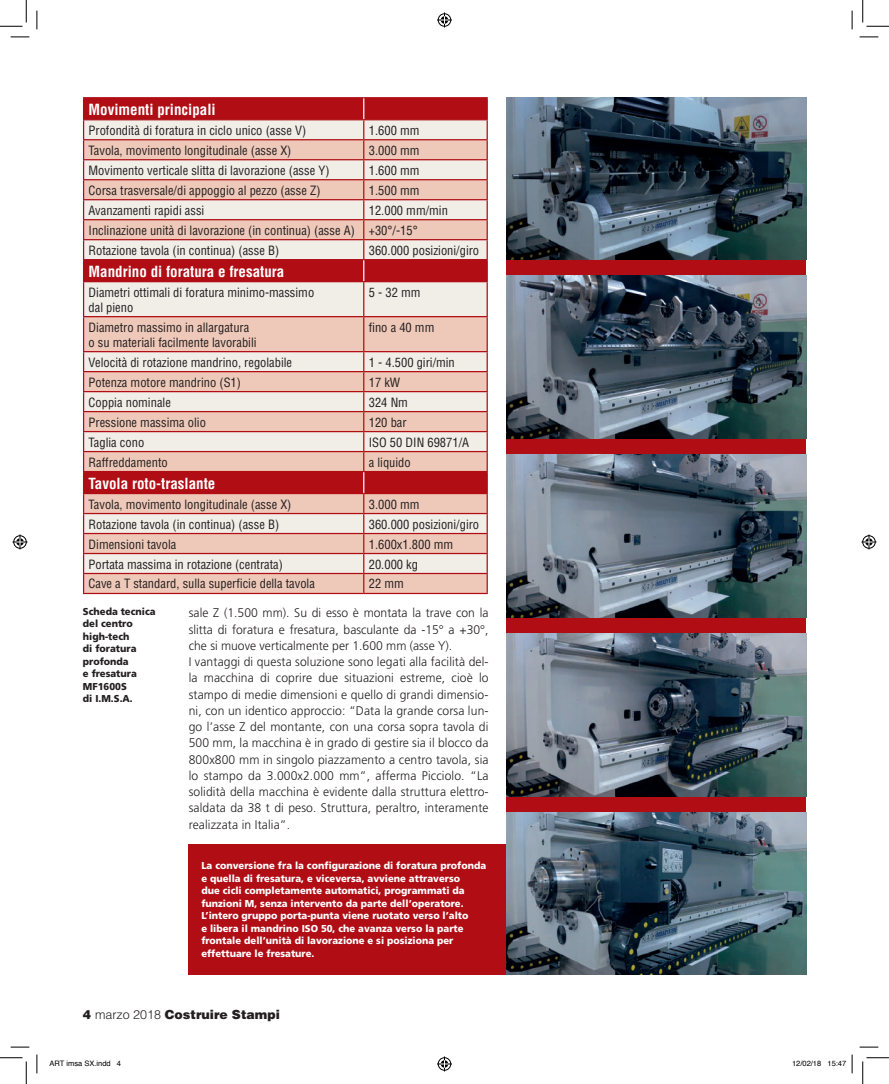
<style>
.page{position:relative;width:889px;height:1084px;background:#fff}
.page>*{position:absolute;margin:0;border:0;box-sizing:border-box;transform-origin:0 0}
.t1{font:700 condensed 15px "Helvetica";color:#fff}
.t2{font:condensed 12.5px/20px "Helvetica";color:#231f20}
.t3{font:300 12.5px/16.2px "Frutiger";letter-spacing:.01em;color:#231f20}
.t4{font:900 12.5px "Helvetica";color:#231f20}
.t5{font:900 10px/12.5px "Frutiger";color:#fff;scale:.95 1}
.t6{font:900 10px/12.5px "Frutiger";color:#231f20;scale:.95 1}
.t7{font:7.5px "Helvetica";color:#000}
.s1{font-weight:300}
</style>
<div class="page">
<div style="left:189px;top:845px;width:325px;height:130px;background:#b00d15"></div>
<div style="left:506px;top:243px;width:300px;height:602px;background:#b00d15"></div>
<svg style="left:84px;top:494px;width:402px;height:99px;background:#eed3c7"></svg>
<svg style="left:84px;top:282px;width:402px;height:211px;background:#e8c2b9"></svg>
<hr style="left:83px;top:97px;width:281px;height:1px;background:#b00d15">
<hr style="left:364px;top:97px;width:124px;height:1px;background:#b00d15">
<hr style="left:83px;top:281px;width:281px;height:1px;background:#b00d15">
<hr style="left:83px;top:282px;width:1px;height:34px;background:#b00d15">
<hr style="left:364px;top:281px;width:124px;height:1px;background:#b00d15">
<hr style="left:363px;top:282px;width:1px;height:34px;background:#b00d15">
<hr style="left:486px;top:282px;width:2px;height:34px;background:#b00d15">
<hr style="left:83px;top:316px;width:281px;height:1px;background:#b00d15">
<hr style="left:83px;top:317px;width:1px;height:34px;background:#b00d15">
<hr style="left:364px;top:316px;width:124px;height:1px;background:#b00d15">
<hr style="left:363px;top:317px;width:1px;height:34px;background:#b00d15">
<hr style="left:486px;top:317px;width:2px;height:34px;background:#b00d15">
<hr style="left:83px;top:351px;width:281px;height:1px;background:#b00d15">
<hr style="left:364px;top:351px;width:124px;height:1px;background:#b00d15">
<hr style="left:83px;top:371px;width:281px;height:1px;background:#b00d15">
<hr style="left:364px;top:371px;width:124px;height:1px;background:#b00d15">
<hr style="left:83px;top:391px;width:281px;height:1px;background:#b00d15">
<hr style="left:364px;top:391px;width:124px;height:1px;background:#b00d15">
<hr style="left:83px;top:411px;width:281px;height:1px;background:#b00d15">
<hr style="left:364px;top:411px;width:124px;height:1px;background:#b00d15">
<hr style="left:83px;top:431px;width:281px;height:1px;background:#b00d15">
<hr style="left:364px;top:431px;width:124px;height:1px;background:#b00d15">
<hr style="left:83px;top:451px;width:281px;height:1px;background:#b00d15">
<hr style="left:364px;top:451px;width:124px;height:1px;background:#b00d15">
<svg style="left:486px;top:352px;width:2px;height:119px"></svg>
<hr style="left:83px;top:471px;width:281px;height:1px;background:#b00d15">
<hr style="left:364px;top:471px;width:124px;height:1px;background:#b00d15">
<hr style="left:486px;top:472px;width:2px;height:21px;background:#b00d15">
<hr style="left:83px;top:493px;width:281px;height:1px;background:#b00d15">
<hr style="left:364px;top:493px;width:124px;height:1px;background:#b00d15">
<hr style="left:83px;top:513px;width:281px;height:1px;background:#b00d15">
<hr style="left:364px;top:513px;width:124px;height:1px;background:#b00d15">
<hr style="left:83px;top:533px;width:281px;height:1px;background:#b00d15">
<hr style="left:364px;top:533px;width:124px;height:1px;background:#b00d15">
<hr style="left:83px;top:553px;width:281px;height:1px;background:#b00d15">
<hr style="left:364px;top:553px;width:124px;height:1px;background:#b00d15">
<hr style="left:83px;top:573px;width:281px;height:1px;background:#b00d15">
<svg style="left:83px;top:352px;width:1px;height:241px"></svg>
<hr style="left:364px;top:573px;width:124px;height:1px;background:#b00d15">
<svg style="left:486px;top:494px;width:2px;height:99px"></svg>
<hr style="left:83px;top:593px;width:281px;height:1px;background:#b00d15">
<hr style="left:364px;top:593px;width:124px;height:1px;background:#b00d15">
<svg style="left:83px;top:98px;width:405px;height:183px;background:#dc9e9a"></svg>
<svg style="left:363px;top:352px;width:1px;height:241px"></svg>
<img style="left:506px;top:97px;width:300px;height:163px">
<img style="left:506px;top:276px;width:300px;height:162px">
<img style="left:506px;top:455px;width:300px;height:162px">
<img style="left:506px;top:633px;width:300px;height:163px">
<img style="left:506px;top:812px;width:300px;height:163px">
<svg style="left:11px;top:36px;width:18px;height:2px"></svg>
<svg style="left:859px;top:36px;width:19px;height:2px"></svg>
<svg style="left:11px;top:1046px;width:18px;height:2px"></svg>
<svg style="left:859px;top:1046px;width:19px;height:2px"></svg>
<svg style="left:36px;top:11px;width:2px;height:18px"></svg>
<svg style="left:36px;top:1054px;width:2px;height:19px"></svg>
<svg style="left:851px;top:11px;width:2px;height:18px"></svg>
<svg style="left:0;top:0;width:27px;height:27px"></svg>
<svg style="left:0;top:1057px;width:27px;height:27px"></svg>
<svg style="left:862px;top:0;width:27px;height:27px"></svg>
<svg style="left:862px;top:1057px;width:27px;height:27px"></svg>
<svg style="left:437px;top:13px;width:15px;height:15px"></svg>
<svg style="left:437px;top:1056px;width:15px;height:15px"></svg>
<svg style="left:13px;top:534px;width:15px;height:15px"></svg>
<svg style="left:861px;top:534px;width:15px;height:15px"></svg>
<svg style="left:851px;top:1054px;width:2px;height:19px"></svg>
<p class="t1" style="left:89px;top:100px;width:129px">Movimenti principali</p>
<p class="t2" style="left:89px;top:120px;width:219px">Profondità di foratura in ciclo unico (asse V)</p>
<p class="t2" style="left:369px;top:120px;width:52px">1.600 mm</p>
<p class="t2" style="left:89px;top:140px;width:204px">Tavola, movimento longitudinale (asse X)</p>
<p class="t2" style="left:369px;top:140px;width:52px">3.000 mm</p>
<p class="t2" style="left:89px;top:160px;width:242px">Movimento verticale slitta di lavorazione (asse Y)</p>
<p class="t2" style="left:369px;top:160px;width:52px">1.600 mm</p>
<p class="t2" style="left:89px;top:180px;width:233px">Corsa trasversale/di appoggio al pezzo (asse Z)</p>
<p class="t2" style="left:369px;top:180px;width:52px">1.500 mm</p>
<p class="t2" style="left:89px;top:200px;width:117px">Avanzamenti rapidi assi</p>
<p class="t2" style="left:89px;top:200px;width:361px;text-indent:280px">12.000 mm/min<br>Inclinazione unità di lavorazione (in continua) (asse A) +30°/-15°<br>Rotazione tavola (in continua) (asse B)</p>
<p class="t2" style="left:369px;top:240px;width:112px">360.000 posizioni/giro</p>
<p class="t1" style="left:89px;top:262px;width:197px">Mandrino di foratura e fresatura</p>
<p class="t2" style="left:89px;top:284px;width:227px;line-height:15px">Diametri ottimali di foratura minimo-massimo dal pieno</p>
<p class="t2" style="left:369px;top:282px;width:53px">5 - 32 mm</p>
<p class="t2" style="left:89px;top:319px;width:169px;line-height:15px">Diametro massimo in allargatura o su materiali facilmente lavorabili</p>
<p class="t2" style="left:369px;top:317px;width:67px">fino a 40 mm</p>
<p class="t2" style="left:89px;top:352px;width:205px">Velocità di rotazione mandrino, regolabile</p>
<p class="t2" style="left:369px;top:352px;width:88px">1 - 4.500 giri/min</p>
<p class="t2" style="left:89px;top:372px;width:154px">Potenza motore mandrino (S1)</p>
<p class="t2" style="left:369px;top:372px;width:33px">17 kW</p>
<p class="t2" style="left:89px;top:392px;width:84px">Coppia nominale</p>
<p class="t2" style="left:369px;top:392px;width:41px">324 Nm</p>
<p class="t2" style="left:89px;top:412px;width:119px">Pressione massima olio</p>
<p class="t2" style="left:369px;top:412px;width:39px">120 bar</p>
<p class="t2" style="left:89px;top:432px;width:57px">Taglia cono</p>
<p class="t2" style="left:369px;top:432px;width:102px">ISO 50 DIN 69871/A</p>
<p class="t2" style="left:89px;top:452px;width:81px">Raffreddamento</p>
<p class="t2" style="left:369px;top:452px;width:44px">a liquido</p>
<p class="t1" style="left:89px;top:474px;width:128px">Tavola roto-traslante</p>
<p class="t2" style="left:89px;top:494px;width:204px">Tavola, movimento longitudinale (asse X)</p>
<p class="t2" style="left:369px;top:494px;width:52px">3.000 mm</p>
<p class="t2" style="left:89px;top:514px;width:192px">Rotazione tavola (in continua) (asse B)</p>
<p class="t2" style="left:369px;top:514px;width:112px">360.000 posizioni/giro</p>
<p class="t2" style="left:89px;top:534px;width:89px">Dimensioni tavola</p>
<p class="t2" style="left:369px;top:534px;width:86px">1.600x1.800 mm</p>
<p class="t2" style="left:89px;top:554px;width:196px">Portata massima in rotazione (centrata)</p>
<p class="t2" style="left:369px;top:554px;width:51px">20.000 kg</p>
<p class="t2" style="left:89px;top:574px;width:228px">Cave a T standard, sulla superficie della tavola</p>
<p class="t2" style="left:369px;top:574px;width:37px">22 mm</p>
<p class="t6" style="left:83px;top:605px;width:78px">Scheda tecnica del centro high-tech<br>di foratura profonda<br>e fresatura<br>MF1600S<br>di I.M.S.A.</p>
<p class="t3" style="left:189px;top:605px;width:301px">sale Z (1.500 mm). Su di esso è montata la trave con la slitta di foratura e fresatura, basculante da -15° a +30°, che si muove verticalmente per 1.600 mm (asse Y).<br>I vantaggi di questa soluzione sono legati alla facilità del&shy;la macchina di coprire due situazioni estreme, cioè lo stampo di medie dimensioni e quello di grandi dimensio&shy;ni, con un identico approccio: “Data la grande corsa lun&shy;go l’asse Z del montante, con una corsa sopra tavola di 500 mm, la macchina è in grado di gestire sia il blocco da 800x800 mm in singolo piazzamento a centro tavola, sia lo stampo da 3.000x2.000 mm”, afferma Picciolo. “La solidità della macchina è evidente dalla struttura elettro&shy;saldata da 38 t di peso. Struttura, peraltro, interamente realizzata in Italia”.</p>
<p class="t5" style="left:201px;top:859px;width:301px">La conversione fra la configurazione di foratura profonda e quella di fresatura, e viceversa, avviene attraverso<br>due cicli completamente automatici, programmati da funzioni M, senza intervento da parte dell’operatore.<br>L’intero gruppo porta-punta viene ruotato verso l’alto<br>e libera il mandrino ISO 50, che avanza verso la parte frontale dell’unità di lavorazione e si posiziona per effettuare le fresature.</p>
<p class="t4" style="left:83px;top:1006px;width:198px">4 <span class="s1">marzo 2018</span> Costruire Stampi</p>
<p class="t7" style="left:49px;top:1057px;width:73px">ART imsa SX.indd 4</p>
<p class="t7" style="left:792px;top:1057px;width:56px">12/02/18 15:47</p>
</div>
